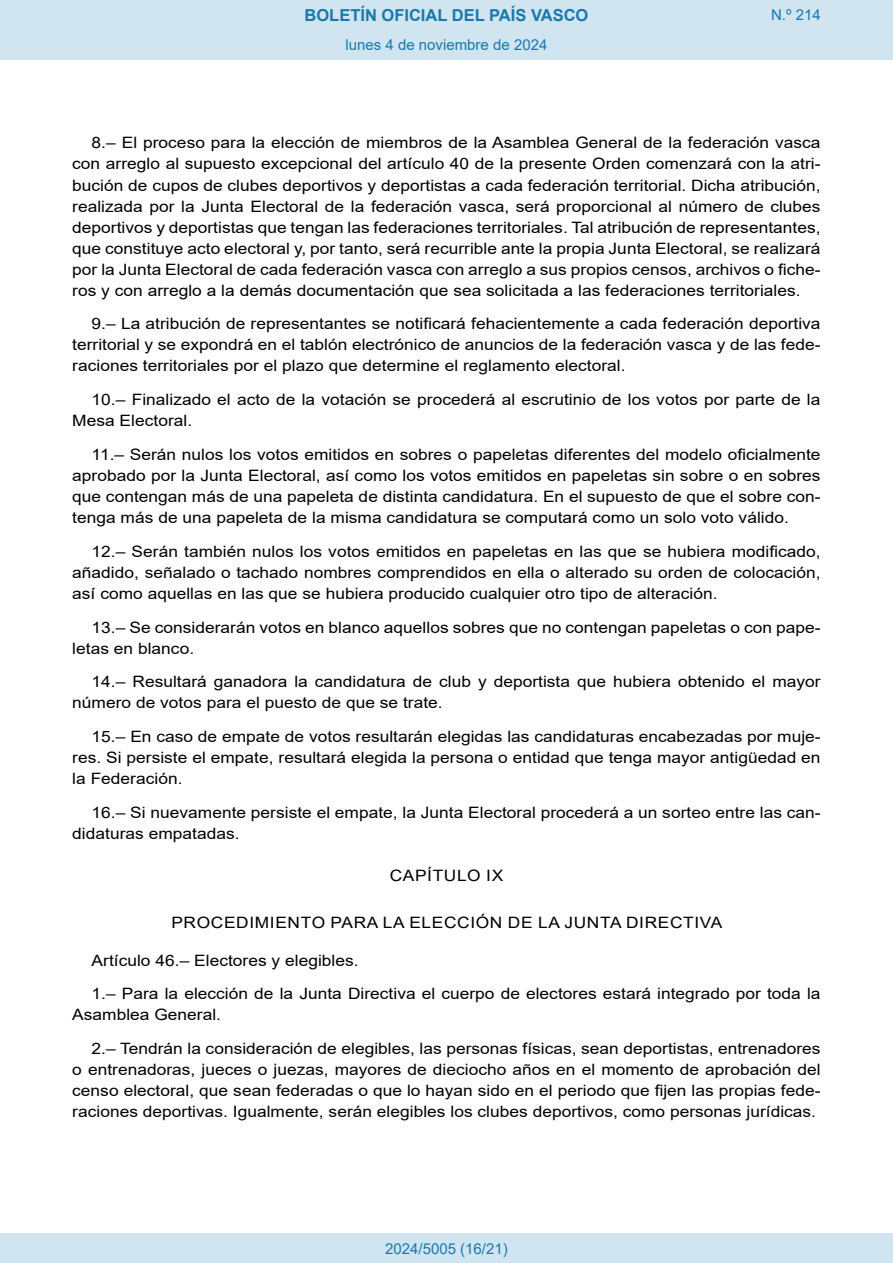
<style>
.page{position:relative;width:893px;height:1263px;background:#fff}
.page>*{position:absolute;margin:0;border:0;box-sizing:border-box;transform-origin:0 0}
.t1{font:700 16.5px "Arial";color:#1879ad}
.BOPVDetalle{font:15.6px/21px "Arial";color:#000;text-align:justify;scale:1.11 1}
.BOPVClave{font:15.6px "Arial";letter-spacing:.035em;color:#000;scale:1.11 1}
.Paginacion_Centro{font:15px "Arial";color:#1879ad}
</style>
<div class="page">
<div style="left:0;top:0;width:893px;height:60px;background:#d0e5f0"></div>
<div style="left:0;top:1233px;width:893px;height:30px;background:#d0e5f0"></div>
<p class="t1" style="left:305px;top:3px;width:285px">BOLETÍN OFICIAL DEL PAÍS VASCO</p>
<p class="Paginacion_Centro" style="left:346px;top:35px;width:203px">lunes 4 de noviembre de 2024</p>
<p class="Paginacion_Centro" style="left:771px;top:5px;width:51px">N.º 214</p>
<p class="BOPVDetalle" style="left:72px;top:132px;width:676px;text-indent:19px">8.– El proceso para la elección de miembros de la Asamblea General de la federación vasca con arreglo al supuesto excepcional del artículo 40 de la presente Orden comenzará con la atri&shy;bución de cupos de clubes deportivos y deportistas a cada federación territorial. Dicha atribución, realizada por la Junta Electoral de la federación vasca, será proporcional al número de clubes deportivos y deportistas que tengan las federaciones territoriales. Tal atribución de representantes, que constituye acto electoral y, por tanto, será recurrible ante la propia Junta Electoral, se realizará por la Junta Electoral de cada federación vasca con arreglo a sus propios censos, archivos o fiche&shy;ros y con arreglo a la demás documentación que sea solicitada a las federaciones territoriales.</p>
<p class="BOPVDetalle" style="left:72px;top:313px;width:676px;text-indent:19px">9.– La atribución de representantes se notificará fehacientemente a cada federación deportiva territorial y se expondrá en el tablón electrónico de anuncios de la federación vasca y de las fede&shy;raciones territoriales por el plazo que determine el reglamento electoral.</p>
<p class="BOPVDetalle" style="left:72px;top:389px;width:676px;text-indent:19px">10.– Finalizado el acto de la votación se procederá al escrutinio de los votos por parte de la<br>Mesa Electoral.</p>
<p class="BOPVDetalle" style="left:72px;top:444px;width:676px;text-indent:19px">11.– Serán nulos los votos emitidos en sobres o papeletas diferentes del modelo oficialmente aprobado por la Junta Electoral, así como los votos emitidos en papeletas sin sobre o en sobres que contengan más de una papeleta de distinta candidatura. En el supuesto de que el sobre con&shy;tenga más de una papeleta de la misma candidatura se computará como un solo voto válido.</p>
<p class="BOPVDetalle" style="left:72px;top:541px;width:676px;text-indent:19px">12.– Serán también nulos los votos emitidos en papeletas en las que se hubiera modificado, añadido, señalado o tachado nombres comprendidos en ella o alterado su orden de colocación, así como aquellas en las que se hubiera producido cualquier otro tipo de alteración.</p>
<p class="BOPVDetalle" style="left:72px;top:616px;width:676px;text-indent:19px">13.– Se considerarán votos en blanco aquellos sobres que no contengan papeletas o con pape&shy;letas en blanco.</p>
<p class="BOPVDetalle" style="left:72px;top:671px;width:676px;text-indent:19px">14.– Resultará ganadora la candidatura de club y deportista que hubiera obtenido el mayor número de votos para el puesto de que se trate.</p>
<p class="BOPVDetalle" style="left:72px;top:726px;width:676px;text-indent:19px">15.– En caso de empate de votos resultarán elegidas las candidaturas encabezadas por muje&shy;res. Si persiste el empate, resultará elegida la persona o entidad que tenga mayor antigüedad en la Federación.</p>
<p class="BOPVDetalle" style="left:72px;top:802px;width:676px;text-indent:19px">16.– Si nuevamente persiste el empate, la Junta Electoral procederá a un sorteo entre las can&shy;didaturas empatadas.</p>
<p class="BOPVClave" style="left:390px;top:865px;width:104px">CAPÍTULO IX</p>
<p class="BOPVClave" style="left:171px;top:911px;width:498px">PROCEDIMIENTO PARA LA ELECCIÓN DE LA JUNTA DIRECTIVA</p>
<p class="BOPVDetalle" style="left:92px;top:949px;width:242px">Artículo 46.– Electores y elegibles.</p>
<p class="BOPVDetalle" style="left:72px;top:983px;width:676px;text-indent:19px">1.– Para la elección de la Junta Directiva el cuerpo de electores estará integrado por toda la<br>Asamblea General.</p>
<p class="BOPVDetalle" style="left:72px;top:1038px;width:676px;text-indent:19px">2.– Tendrán la consideración de elegibles, las personas físicas, sean deportistas, entrenadores o entrenadoras, jueces o juezas, mayores de dieciocho años en el momento de aprobación del censo electoral, que sean federadas o que lo hayan sido en el periodo que fijen las propias fede&shy;raciones deportivas. Igualmente, serán elegibles los clubes deportivos, como personas jurídicas.</p>
<p class="Paginacion_Centro" style="left:385px;top:1238px;width:124px">2024/5005 (16/21)</p>
</div>
